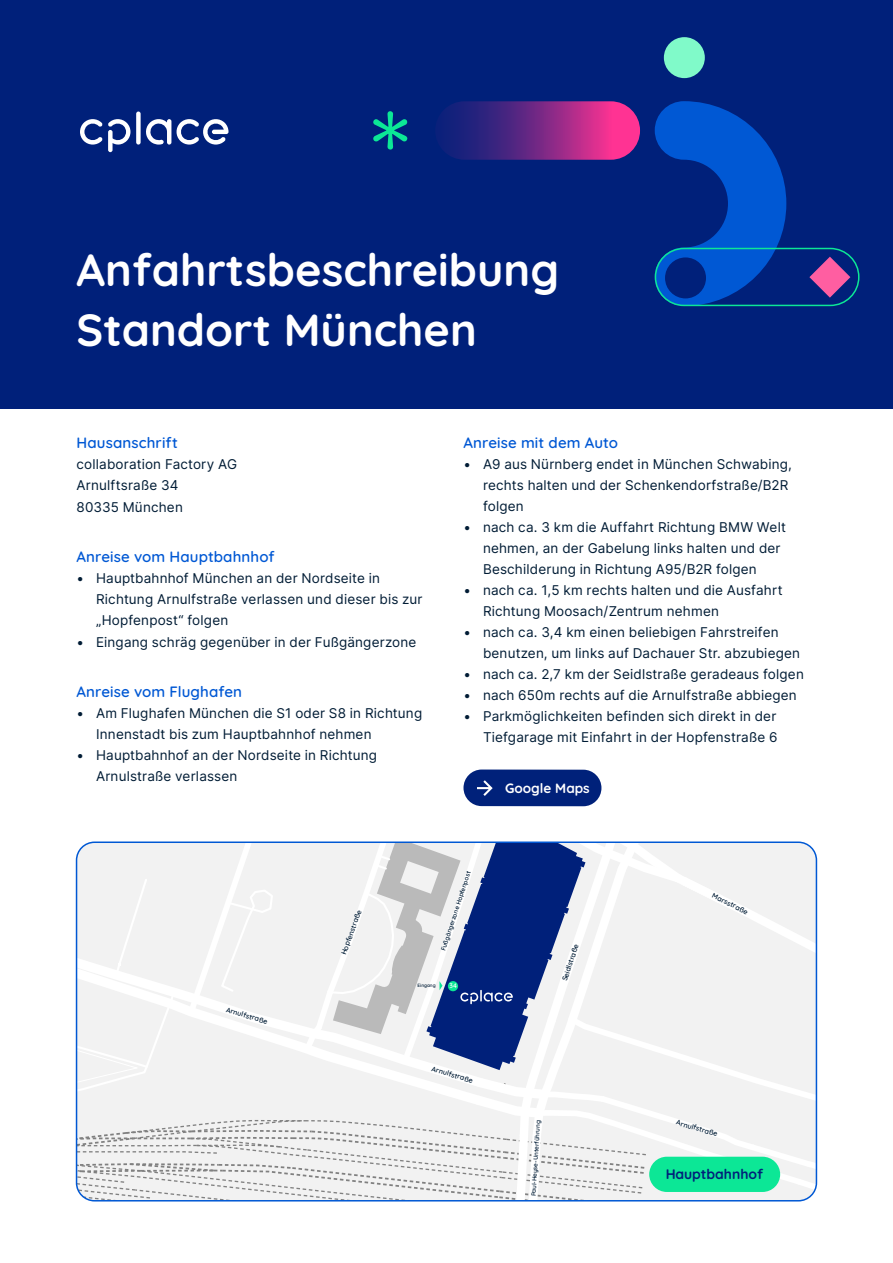
<style>
.page{position:relative;width:893px;height:1263px;background:#fff}
.page>*{position:absolute;margin:0;border:0;box-sizing:border-box;transform-origin:0 0}
.t1{font:700 45px/60px "Quicksand";color:#fff}
.t2{font:600 15px "Quicksand";letter-spacing:.01em;color:#0058d4}
.t3{font:700 13.95px "Quicksand";color:#00207a}
.t4{font:13.5px/21px "Inter";letter-spacing:.015em;color:#001c35}
.t5{font:700 13.5px "Quicksand";color:#fff}
.t6{font:600 7.05px "Quicksand";color:#001c35}
.t7{font:600 6.6px "Quicksand";color:#fff}
.t8{font:600 6.15px "Quicksand";color:#001c35}
.t9{font:600 4.65px "Quicksand";color:#001c35}
</style>
<div class="page">
<div style="left:0;top:0;width:893px;height:409px;background:#00207a"></div>
<svg style="left:435px;top:101px;width:205px;height:59px;background:#7d2885"></svg>
<div style="left:664px;top:37px;width:41px;height:41px;background:#80fac9;border-radius:50%"></div>
<svg style="left:655px;top:101px;width:204px;height:205px"></svg>
<svg style="left:373px;top:111px;width:34px;height:39px"></svg>
<svg style="left:77px;top:844px;width:739px;height:357px"></svg>
<div style="left:76px;top:841px;width:741px;height:360px;border:2px solid #0058d4;border-radius:18px"></div>
<svg style="left:80px;top:119px;width:50px;height:33px"></svg>
<div style="left:136px;top:112px;width:5px;height:33px;background:#fff;border-radius:2px"></div>
<svg style="left:146px;top:119px;width:82px;height:26px"></svg>
<div style="left:463px;top:769px;width:138px;height:37px;background:#00217a;border-radius:18px"></div>
<svg style="left:477px;top:780px;width:16px;height:16px"></svg>
<h1 class="t1" style="left:77px;top:235px;width:484px">Anfahrtsbeschreibung<br>Standort München</h1>
<p class="t2" style="left:77px;top:431px;width:103px">Hausanschrift</p>
<p class="t4" style="left:77px;top:453px;width:162px">collaboration Factory AG<br>Arnulftsraße 34</p>
<p class="t4" style="left:77px;top:496px;width:108px">80335 München</p>
<p class="t2" style="left:77px;top:545px;width:200px">Anreise vom Hauptbahnhof</p>
<p class="t4" style="left:96px;top:567px;width:328px;text-indent:-19px">• Hauptbahnhof München an der Nordseite in<br>Richtung Arnulfstraße verlassen und dieser bis zur „Hopfenpost“ folgen</p>
<p class="t4" style="left:77px;top:631px;width:341px">• Eingang schräg gegenüber in der Fußgängerzone</p>
<p class="t2" style="left:77px;top:680px;width:167px">Anreise vom Flughafen</p>
<p class="t4" style="left:96px;top:702px;width:328px;text-indent:-19px">• Am Flughafen München die S1 oder S8 in Richtung<br>Innenstadt bis zum Hauptbahnhof nehmen</p>
<p class="t4" style="left:96px;top:744px;width:283px;text-indent:-19px">• Hauptbahnhof an der Nordseite in Richtung<br>Arnulstraße verlassen</p>
<p class="t2" style="left:463px;top:431px;width:156px">Anreise mit dem Auto</p>
<p class="t4" style="left:483px;top:453px;width:310px;text-indent:-19px">• A9 aus Nürnberg endet in München Schwabing, rechts halten und der Schenkendorfstraße/B2R folgen</p>
<p class="t4" style="left:483px;top:516px;width:304px;text-indent:-19px">• nach ca. 3 km die Auffahrt Richtung BMW Welt nehmen, an der Gabelung links halten und der<br>Beschilderung in Richtung A95/B2R folgen</p>
<p class="t4" style="left:483px;top:579px;width:301px;text-indent:-19px">• nach ca. 1,5 km rechts halten und die Ausfahrt<br>Richtung Moosach/Zentrum nehmen</p>
<p class="t4" style="left:483px;top:621px;width:319px;text-indent:-19px">• nach ca. 3,4 km einen beliebigen Fahrstreifen benutzen, um links auf Dachauer Str. abzubiegen</p>
<p class="t4" style="left:463px;top:663px;width:342px">• nach ca. 2,7 km der Seidlstraße geradeaus folgen</p>
<p class="t4" style="left:463px;top:684px;width:335px">• nach 650m rechts auf die Arnulfstraße abbiegen</p>
<p class="t4" style="left:463px;top:705px;width:315px;text-align:right">• Parkmöglichkeiten befinden sich direkt in der<br>Tiefgarage mit Einfahrt in der Hopfenstraße 6</p>
<p class="t5" style="left:505px;top:778px;width:86px">Google Maps</p>
<p class="t6" style="left:338px;top:952px;width:49px;rotate:-70deg">Hopfenstraße</p>
<p class="t8" style="left:438px;top:949px;width:85px;rotate:-72deg">Fußgängerzone Hopfenpost</p>
<p class="t6" style="left:559px;top:979px;width:40px;rotate:-72deg">Seidlstraße</p>
<p class="t6" style="left:715px;top:890px;width:40px;rotate:26deg">Marsstraße</p>
<p class="t6" style="left:228px;top:1004px;width:44px;rotate:16deg">Arnulfstraße</p>
<p class="t9" style="left:418px;top:981px;width:20px">Eingang</p>
<p class="t7" style="left:449px;top:981px;width:9px">34</p>
<p class="t6" style="left:433px;top:1063px;width:44px;rotate:16deg">Arnulfstraße</p>
<p class="t8" style="left:529px;top:1196px;width:78px;rotate:-87deg">Paul-Heyse-Unterführung</p>
<p class="t6" style="left:678px;top:1117px;width:44px;rotate:16deg">Arnulfstraße</p>
<p class="t3" style="left:665px;top:1163px;width:99px">Hauptbahnhof</p>
</div>
